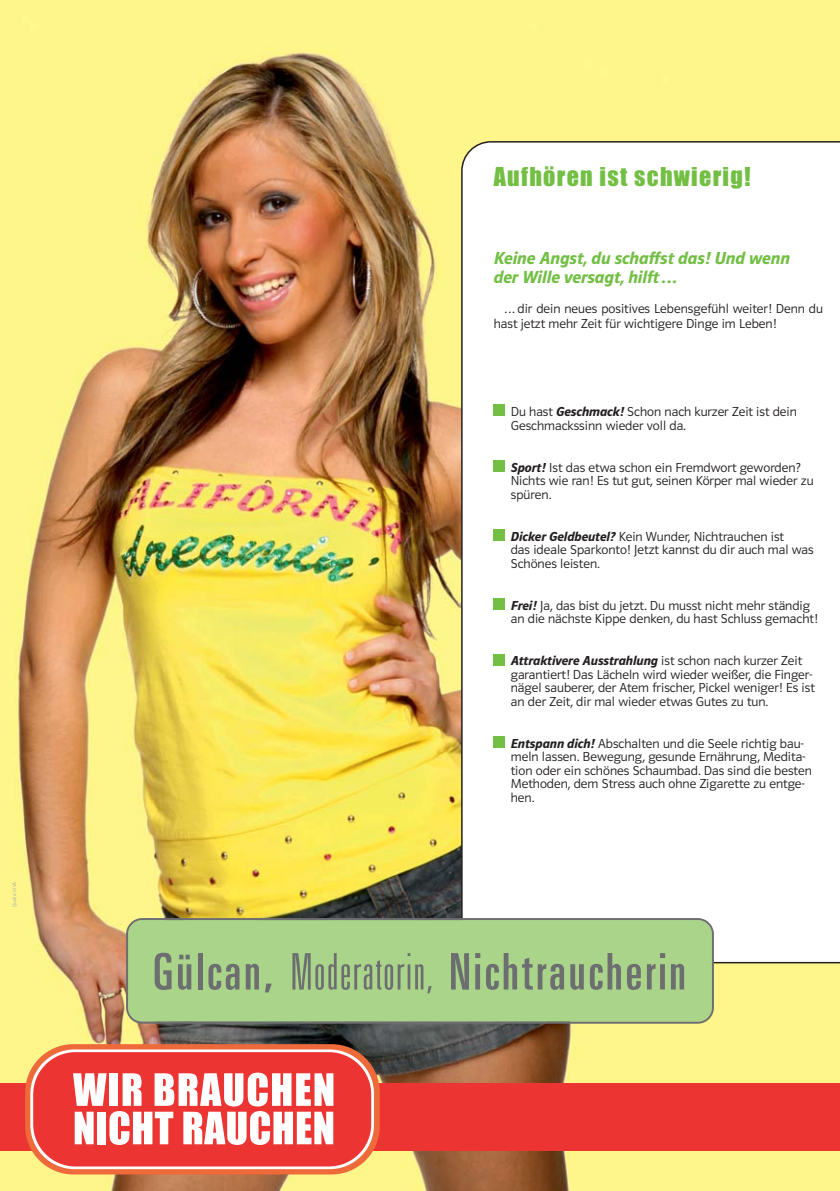
<style>
.page{position:relative;width:840px;height:1191px;background:#fff}
.page>*{position:absolute;margin:0;border:0;box-sizing:border-box;transform-origin:0 0}
.t1{font:51.6px "Uni Xtr Con Med";letter-spacing:.065em;color:#6d6e70}
.t2{font:24px "Impact";letter-spacing:.055em;color:#72bf44}
.t3{font:italic 600 18px/18.6px "Polo 22";color:#72bf44}
.t4{font:13.6px/13.6px "Polo 22 Leicht";color:#231f20}
.t5{font:italic 600 13.6px "Polo 22";color:#231f20}
.t6{font:5px "Polo 22 Leicht";letter-spacing:.01em;color:#a7a9ac}
.s1{font-family:"Polo 22";font-weight:600;font-style:italic}
.s2{font-family:"Polo 22 Leicht";font-weight:400;font-style:normal}
.s3{font-family:"Uni Xtr Con Lig"}
</style>
<div class="page">
<img style="left:0;top:0;width:839px;height:1191px">
<svg style="left:461px;top:141px;width:378px;height:822px"></svg>
<div style="left:493px;top:598px;width:12px;height:12px;background:#72bf44"></div>
<div style="left:493px;top:736px;width:12px;height:12px;background:#72bf44"></div>
<div style="left:493px;top:654px;width:12px;height:11px;background:#72bf44"></div>
<div style="left:493px;top:529px;width:12px;height:12px;background:#72bf44"></div>
<div style="left:493px;top:460px;width:12px;height:12px;background:#72bf44"></div>
<div style="left:493px;top:405px;width:12px;height:11px;background:#72bf44"></div>
<div style="left:0;top:1083px;width:839px;height:67px;background:#ec3532"></div>
<div style="left:25px;top:1044px;width:354px;height:130px;background:#ef6a3a;border-radius:48px"></div>
<svg style="left:30px;top:1049px;width:344px;height:120px;background:#fce4df"></svg>
<div style="left:33px;top:1052px;width:338px;height:114px;background:#ec3532;border-radius:42px"></div>
<svg style="left:73px;top:1072px;width:260px;height:73px"></svg>
<div style="left:126px;top:918px;width:587px;height:105px;background:#a9d48a"></div>
<p class="t6" style="left:13px;top:907px;width:27px;rotate:-90deg">Quelle: VIVA</p>
<h2 class="t2" style="left:493px;top:167px;width:258px">Aufhören ist schwierig!</h2>
<h3 class="t3" style="left:493px;top:250px;width:297px">Keine Angst, du schaffst das! Und wenn der Wille versagt, hilft ...</h3>
<p class="t4" style="left:493px;top:302px;width:330px;line-height:15px;text-indent:11px">... dir dein neues positives Lebensgefühl weiter! Denn du hast jetzt mehr Zeit für wichtigere Dinge im Leben!</p>
<p class="t4" style="left:510px;top:406px;width:287px">Du hast <span class="s1">Geschmack!</span> Schon nach kurzer Zeit ist dein<br>Geschmackssinn wieder voll da.</p>
<p class="t4" style="left:510px;top:461px;width:304px"><span class="s1">Sport!</span> Ist das etwa schon ein Fremdwort geworden?<br>Nichts wie ran! Es tut gut, seinen Körper mal wieder zu spüren.</p>
<p class="t4" style="left:510px;top:530px;width:304px"><span class="s1">Dicker Geldbeutel?</span> Kein Wunder, Nichtrauchen ist<br>das ideale Sparkonto! Jetzt kannst du dir auch mal was<br>Schönes leisten.</p>
<p class="t4" style="left:510px;top:599px;width:308px"><span class="s1">Frei!</span> Ja, das bist du jetzt. Du musst nicht mehr ständig an die nächste Kippe denken, du hast Schluss gemacht!</p>
<p class="t5" style="left:510px;top:656px;width:293px">Attraktivere Ausstrahlung <span class="s2">ist schon nach kurzer Zeit</span></p>
<p class="t4" style="left:510px;top:668px;width:305px">garantiert! Das Lächeln wird wieder weißer, die Finger&shy;nägel sauberer, der Atem frischer, Pickel weniger! Es ist an der Zeit, dir mal wieder etwas Gutes zu tun.</p>
<p class="t4" style="left:510px;top:737px;width:302px"><span class="s1">Entspann dich!</span> Abschalten und die Seele richtig bau&shy;meln lassen. Bewegung, gesunde Ernährung, Medita&shy;tion oder ein schönes Schaumbad. Das sind die besten Methoden, dem Stress auch ohne Zigarette zu entge&shy;hen.</p>
<h1 class="t1" style="left:154px;top:953px;width:533px">Gülcan, <span class="s3">Moderatorin,</span> Nichtraucherin</h1>
</div>
